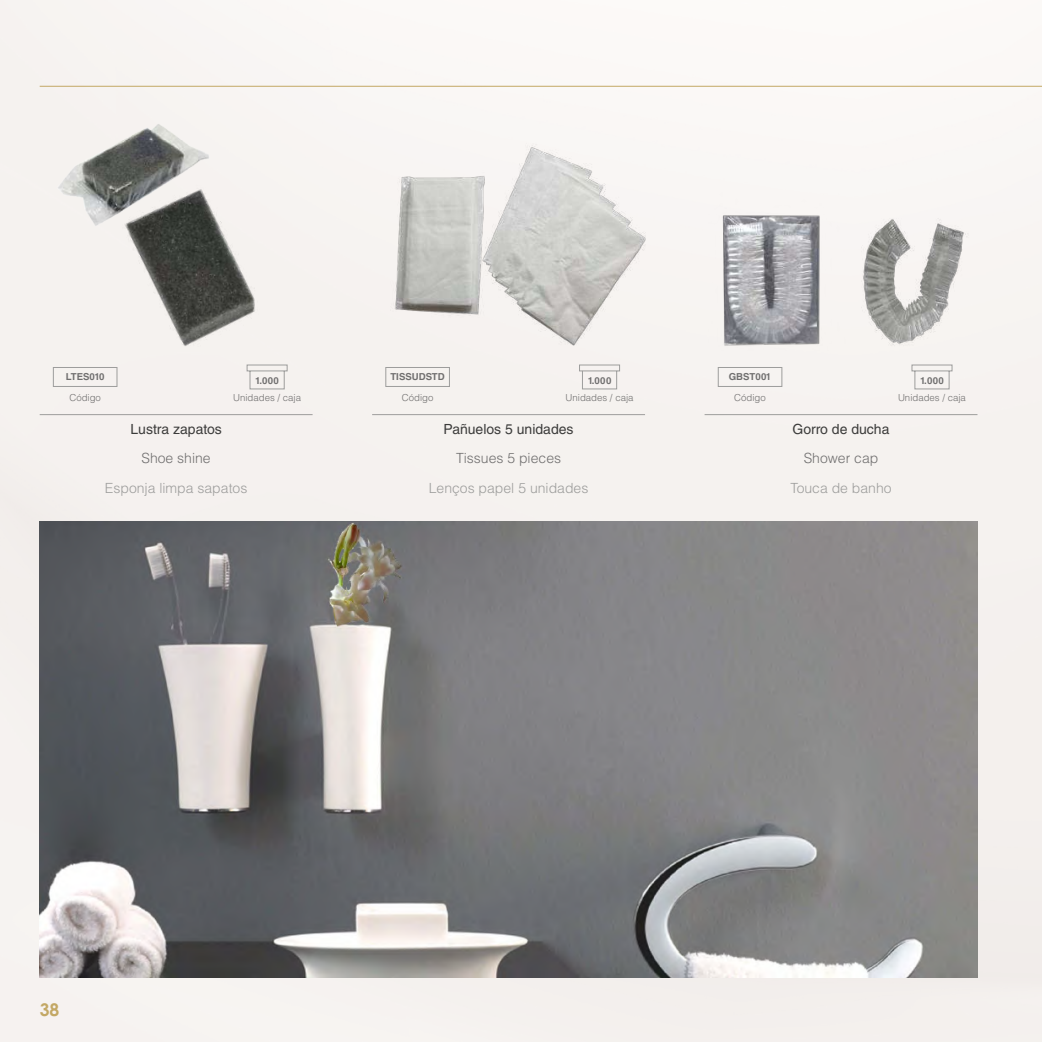
<style>
.page{position:relative;width:1042px;height:1042px;background:#f6f2f0}
.page>*{position:absolute;margin:0;border:0;box-sizing:border-box;transform-origin:0 0}
.t1{font:700 17.5px "Century Gothic";color:#c3a865}
.t2{font:300 14px "Helvetica LT Std";color:#9d9d9c}
.t3{font:14px "Helvetica LT Std";color:#3c3c3b}
.t4{font:300 14px "Helvetica LT Std";color:#706f6f}
.t5{font:300 9.62px "Helvetica LT Std";color:#706f6f}
.t6{font:700 9.62px "Helvetica LT Std";color:#706f6f}
.t7{font:700 9.62px "Helvetica LT Std";letter-spacing:-.03em;color:#706f6f}
</style>
<div class="page">
<div style="left:39px;top:116px;width:272px;height:234px;background:#f5f2ef"></div>
<img style="left:372px;top:111px;width:273px;height:239px">
<img style="left:71px;top:111px;width:228px;height:277px">
<hr style="left:372px;top:414px;width:273px;height:1px;background:#9d9d9c">
<svg style="left:579px;top:364px;width:41px;height:26px"></svg>
<div style="left:385px;top:367px;width:65px;height:20px;border:1px solid #9d9d9c"></div>
<hr style="left:40px;top:414px;width:273px;height:1px;background:#9d9d9c">
<svg style="left:246px;top:364px;width:42px;height:26px"></svg>
<div style="left:53px;top:367px;width:64px;height:20px;border:1px solid #9d9d9c"></div>
<hr style="left:40px;top:86px;width:1002px;height:1px;background:#c3a865">
<img style="left:704px;top:181px;width:273px;height:169px">
<hr style="left:704px;top:414px;width:273px;height:1px;background:#9d9d9c">
<svg style="left:911px;top:364px;width:42px;height:26px"></svg>
<div style="left:718px;top:367px;width:64px;height:20px;border:1px solid #9d9d9c"></div>
<img style="left:40px;top:521px;width:937px;height:456px">
<img style="left:847px;top:214px;width:127px;height:136px">
<p class="t7" style="left:66px;top:371px;width:40px">LTES010</p>
<p class="t5" style="left:69px;top:392px;width:33px">Código</p>
<p class="t5" style="left:233px;top:392px;width:69px">Unidades / caja</p>
<p class="t6" style="left:255px;top:374px;width:25px">1.000</p>
<p class="t6" style="left:390px;top:371px;width:56px">TISSUDSTD</p>
<p class="t5" style="left:402px;top:392px;width:33px">Código</p>
<p class="t5" style="left:565px;top:392px;width:69px">Unidades / caja</p>
<p class="t6" style="left:588px;top:374px;width:25px">1.000</p>
<p class="t6" style="left:729px;top:371px;width:44px">GBST001</p>
<p class="t6" style="left:920px;top:374px;width:25px">1.000</p>
<p class="t5" style="left:734px;top:392px;width:33px">Código</p>
<p class="t5" style="left:898px;top:392px;width:69px">Unidades / caja</p>
<h2 class="t3" style="left:130px;top:421px;width:93px">Lustra zapatos</h2>
<h2 class="t4" style="left:141px;top:449px;width:71px">Shoe shine</h2>
<h2 class="t2" style="left:105px;top:479px;width:144px">Esponja limpa sapatos</h2>
<h2 class="t3" style="left:443px;top:421px;width:132px">Pañuelos 5 unidades</h2>
<h2 class="t4" style="left:456px;top:449px;width:107px">Tissues 5 pieces</h2>
<h2 class="t2" style="left:429px;top:479px;width:161px">Lenços papel 5 unidades</h2>
<h2 class="t3" style="left:792px;top:421px;width:98px">Gorro de ducha</h2>
<h2 class="t4" style="left:803px;top:449px;width:76px">Shower cap</h2>
<h2 class="t2" style="left:790px;top:479px;width:103px">Touca de banho</h2>
<h1 class="t1" style="left:40px;top:996px;width:21px">38</h1>
</div>
